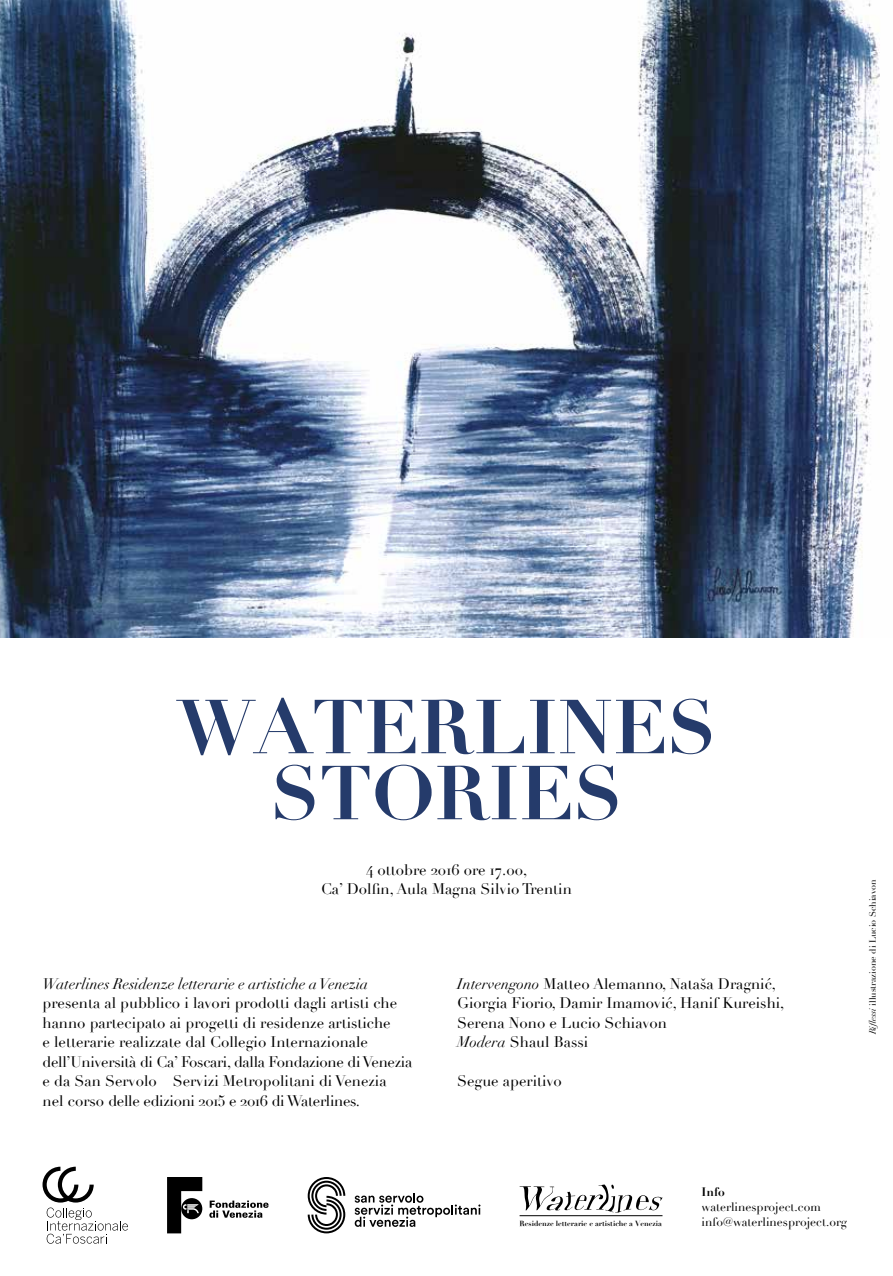
<style>
.page{position:relative;width:893px;height:1276px;background:#fff}
.page>*{position:absolute;margin:0;border:0;box-sizing:border-box;transform-origin:0 0}
.t1{font:700 75px/66px "Didot";color:#253b6b;text-align:center}
.t2{font:15px/19.5px "Didot";color:#000}
.t3{font:italic 15px "Didot";color:#000}
.t4{font:12px/15px "Didot";color:#000}
.t5{font:700 12px "Didot";color:#000}
.t6{font:9px "Didot";color:#000}
.t7{font:700 7.35px "Didot";color:#000}
.s1{font-style:italic}
</style>
<div class="page">
<img style="left:0;top:0;width:880px;height:638px">
<svg style="left:209px;top:1200px;width:60px;height:17px"></svg>
<svg style="left:167px;top:1177px;width:35px;height:56px"></svg>
<svg style="left:43px;top:1166px;width:85px;height:77px"></svg>
<svg style="left:308px;top:1177px;width:37px;height:56px"></svg>
<svg style="left:355px;top:1193px;width:125px;height:34px"></svg>
<svg style="left:519px;top:1184px;width:143px;height:29px"></svg>
<hr style="left:520px;top:1215px;width:142px;height:1px;background:#000">
<h1 class="t1" style="left:177px;top:694px;width:540px">WATERLINES<br>STORIES</h1>
<p class="t2" style="left:321px;top:860px;width:252px;text-align:center">4 ottobre 2016 ore 17.00,<br>Ca’ Dolfin, Aula Magna Silvio Trentin</p>
<p class="t3" style="left:43px;top:974px;width:327px">Waterlines Residenze letterarie e artistiche a Venezia</p>
<p class="t2" style="left:43px;top:993px;width:371px">presenta al pubblico i lavori prodotti dagli artisti che hanno partecipato ai progetti di residenze artistiche<br>e letterarie realizzate dal Collegio Internazionale dell’Università di Ca’ Foscari, dalla Fondazione di Venezia e da San Servolo – Servizi Metropolitani di Venezia<br>nel corso delle edizioni 2015 e 2016 di Waterlines.</p>
<p class="t2" style="left:457px;top:974px;width:329px"><span class="s1">Intervengono</span> Matteo Alemanno, Nataša Dragnić, Giorgia Fiorio, Damir Imamović, Hanif Kureishi, Serena Nono e Lucio Schiavon<br><span class="s1">Modera</span> Shaul Bassi</p>
<p class="t2" style="left:457px;top:1071px;width:106px">Segue aperitivo</p>
<p class="t6" style="left:867px;top:1034px;width:156px;rotate:-90deg"><span class="s1">Riflessi</span> illustrazione di Lucio Schiavon</p>
<p class="t7" style="left:520px;top:1218px;width:144px">Residenze letterarie e artistiche a Venezia</p>
<p class="t5" style="left:702px;top:1184px;width:25px">Info</p>
<p class="t4" style="left:702px;top:1199px;width:147px">waterlinesproject.com info@waterlinesproject.org</p>
</div>
